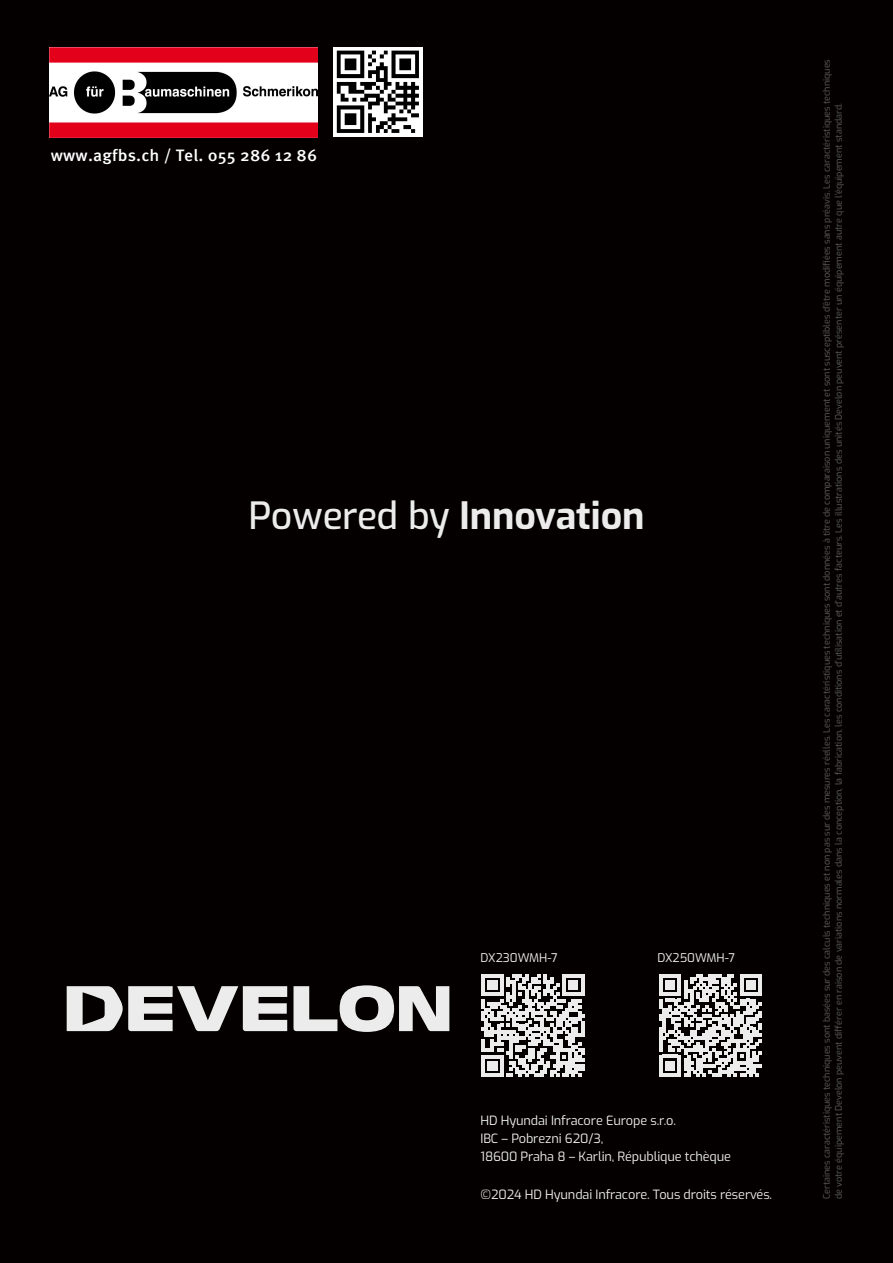
<style>
.page{position:relative;width:893px;height:1263px;background:#040000}
.page>*{position:absolute;margin:0;border:0;box-sizing:border-box;transform-origin:0 0}
.t1{font:700 37.5px "Exo";color:#ececec}
.t2{font:500 16.5px "Meta Pro";letter-spacing:.01em;color:#fff;scale:1.05 1}
.t3{font:12.75px/18px "Exo";letter-spacing:-.01em;color:#ececec}
.t4{font:12px "Exo";color:#ececec}
.t5{font:9px/12px "Exo";color:#5e615d}
.s1{font-weight:500}
</style>
<div class="page">
<svg style="left:659px;top:974px;width:103px;height:103px"></svg>
<svg style="left:481px;top:974px;width:103px;height:103px"></svg>
<svg style="left:67px;top:985px;width:382px;height:47px"></svg>
<img style="left:49px;top:48px;width:269px;height:89px">
<img style="left:334px;top:48px;width:89px;height:89px">
<h2 class="t2" style="left:51px;top:142px;width:255px">www.agfbs.ch / Tel. 055 286 12 86</h2>
<h1 class="t1" style="left:248px;top:488px;width:398px"><span class="s1">Powered by</span> Innovation</h1>
<h3 class="t4" style="left:480px;top:949px;width:79px">DX230WMH-7</h3>
<h3 class="t4" style="left:657px;top:949px;width:79px">DX250WMH-7</h3>
<h3 class="t3" style="left:480px;top:1111px;width:252px">HD Hyundai Infracore Europe s.r.o.<br>IBC – Pobrezni 620/3,<br>18600 Praha 8 – Karlin, République tchèque</h3>
<h3 class="t3" style="left:480px;top:1185px;width:293px">©2024 HD Hyundai Infracore. Tous droits réservés.</h3>
<p class="t5" style="left:820px;top:1199px;width:1141px;rotate:-90deg">Certaines caractéristiques techniques sont basées sur des calculs techniques et non pas sur des mesures réelles. Les caractéristiques techniques sont données à titre de comparaison uniquement et sont susceptibles d’être modifiées sans préavis. Les caractéristiques techniques de votre équipement Develon peuvent différer en raison de variations normales dans la conception, la fabrication, les conditions d’utilisation et d’autres facteurs. Les illustrations des unités Develon peuvent présenter un équipement autre que l’équipement standard.</p>
</div>
